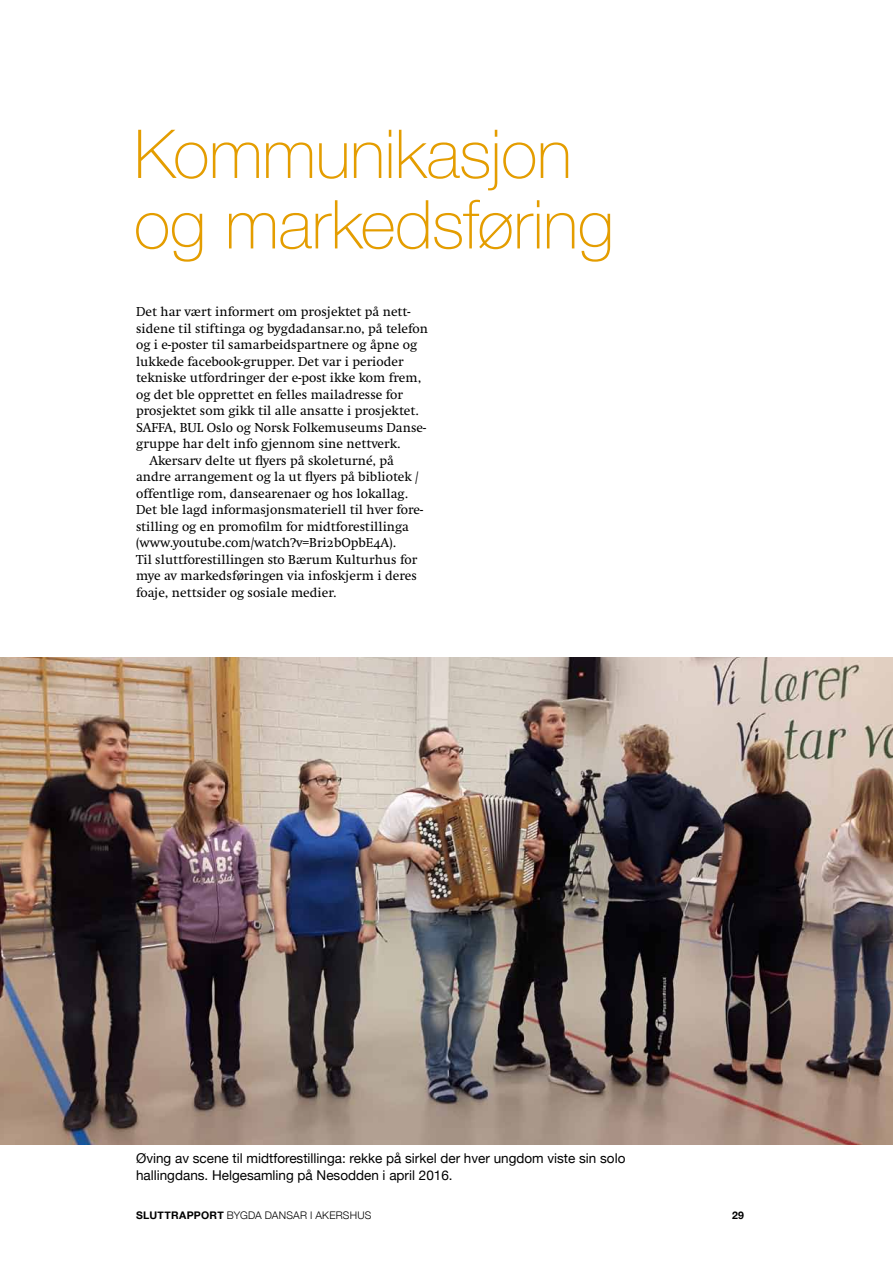
<style>
.page{position:relative;width:893px;height:1263px;background:#fff}
.page>*{position:absolute;margin:0;border:0;box-sizing:border-box;transform-origin:0 0}
.t1{font:100 67.5px/70.5px "Helvetica Neue";letter-spacing:-.01em;color:#e49d00}
.t2{font:13.5px "Swift";color:#000}
.t3{font:13.5px/16.5px "Helvetica Neue";color:#000}
.t4{font:300 10.5px "Helvetica Neue";letter-spacing:.02em;color:#000}
.t5{font:700 10.5px "Helvetica Neue";color:#000}
.s1{font-family:"Swift SC"}
.s2{font-weight:700}
</style>
<div class="page">
<img style="left:0;top:657px;width:893px;height:487px">
<h1 class="t1" style="left:134px;top:117px;width:481px">Kommunikasjon og markedsføring</h1>
<p class="t2" style="left:136px;top:304px;width:276px">Det har vært informert om prosjektet på nett-</p>
<p class="t2" style="left:136px;top:321px;width:294px">sidene til stiftinga og bygdadansar.no, på telefon</p>
<p class="t2" style="left:136px;top:337px;width:283px">og i e-poster til samarbeidspartnere og åpne og</p>
<p class="t2" style="left:136px;top:354px;width:269px">lukkede facebook-grupper. Det var i perioder</p>
<p class="t2" style="left:136px;top:370px;width:287px">tekniske utfordringer der e-post ikke kom frem,</p>
<p class="t2" style="left:136px;top:387px;width:268px">og det ble opprettet en felles mailadresse for</p>
<p class="t2" style="left:136px;top:403px;width:284px">prosjektet som gikk til alle ansatte i prosjektet.</p>
<p class="t2" style="left:136px;top:420px;width:291px">SAFFA, BUL Oslo og Norsk Folkemuseums Danse-</p>
<p class="t2" style="left:136px;top:436px;width:266px">gruppe har delt info gjennom sine nettverk.</p>
<p class="t2" style="left:150px;top:453px;width:246px">Akersarv delte ut flyers på skoleturné, på</p>
<p class="t2" style="left:136px;top:469px;width:284px">andre arrangement og la ut flyers på bibliotek /</p>
<p class="t2" style="left:136px;top:486px;width:273px">offentlige rom, dansearenaer og hos lokallag.</p>
<p class="t2" style="left:136px;top:502px;width:289px">Det ble lagd informasjonsmateriell til hver fore-</p>
<p class="t2" style="left:136px;top:519px;width:274px">stilling og en promofilm for midtforestillinga</p>
<p class="t2" style="left:136px;top:535px;width:261px">(www.youtube.com/watch?v=Bri<span class="s1">2</span>bOpbE<span class="s1">4</span>A).</p>
<p class="t2" style="left:136px;top:552px;width:283px">Til sluttforestillingen sto Bærum Kulturhus for</p>
<p class="t2" style="left:136px;top:568px;width:282px">mye av markedsføringen via infoskjerm i deres</p>
<p class="t2" style="left:136px;top:585px;width:202px">foaje, nettsider og sosiale medier.</p>
<p class="t3" style="left:136px;top:1151px;width:491px">Øving av scene til midtforestillinga: rekke på sirkel der hver ungdom viste sin solo hallingdans. Helgesamling på Nesodden i april 2016.</p>
<p class="t4" style="left:136px;top:1207px;width:237px"><span class="s2">SLUTTRAPPORT</span> BYGDA DANSAR I AKERSHUS</p>
<p class="t5" style="left:732px;top:1207px;width:14px">29</p>
</div>
